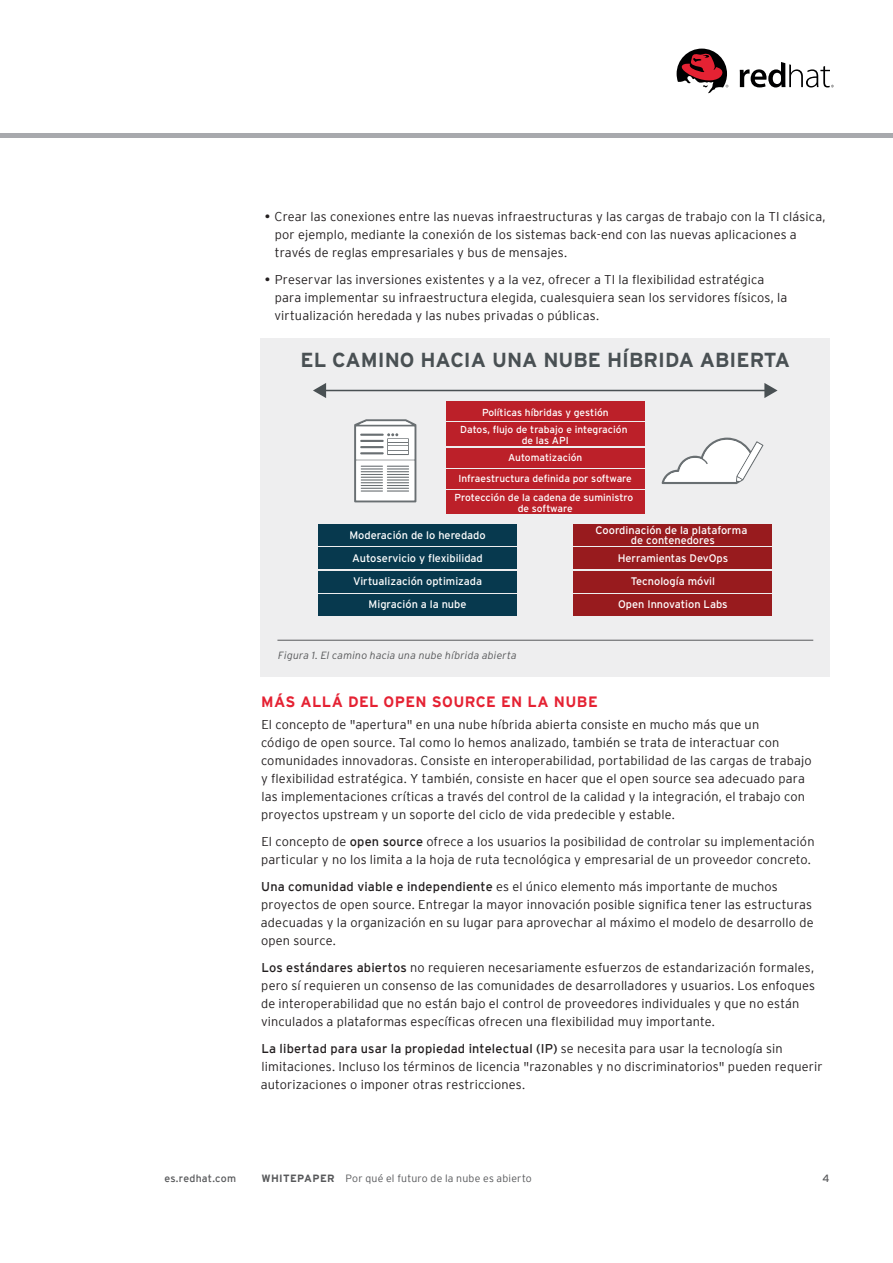
<style>
.page{position:relative;width:893px;height:1263px;background:#fff}
.page>*{position:absolute;margin:0;border:0;box-sizing:border-box;transform-origin:0 0}
.t1{font:700 20.4px "Interstate";color:#495053}
.Main_-_Subhead_1{font:700 15px "Interstate";letter-spacing:.025em;color:#e52233}
.Main_-_Body{font:300 12.75px/18px "Interstate";letter-spacing:.01em;color:#231f20}
.t2{font:10.95px/23.2px "Interstate";color:#fff;text-align:center}
.Main_-_Image_Caption{font:italic 300 10.5px "Interstate";letter-spacing:.02em;color:#57585a}
.t3{font:300 10.5px "Interstate";letter-spacing:.02em;color:#57585a}
.t4{font:10.5px "Interstate";letter-spacing:.02em;color:#57585a}
.t5{font:10.2px/16.8px "Interstate";color:#fff;text-align:center}
.s1{font-weight:400}
.s2{font-weight:700}
</style>
<div class="page">
<div style="left:261px;top:338px;width:569px;height:338px;background:#eeeeef"></div>
<hr style="left:277px;top:640px;width:536px;height:1px;background:#57585a">
<svg style="left:662px;top:438px;width:101px;height:46px"></svg>
<svg style="left:354px;top:419px;width:62px;height:83px;background:#d5d6d7"></svg>
<hr style="left:324px;top:390px;width:443px;height:1px;background:#495053">
<svg style="left:313px;top:383px;width:13px;height:15px"></svg>
<svg style="left:764px;top:383px;width:14px;height:15px"></svg>
<div style="left:446px;top:402px;width:198px;height:19px;background:#bc2029"></div>
<div style="left:446px;top:422px;width:198px;height:24px;background:#bc2029"></div>
<div style="left:446px;top:448px;width:198px;height:20px;background:#bc2029"></div>
<div style="left:446px;top:469px;width:198px;height:20px;background:#bc2029"></div>
<div style="left:446px;top:490px;width:198px;height:24px;background:#bc2029"></div>
<div style="left:574px;top:524px;width:198px;height:22px;background:#981b1e"></div>
<div style="left:574px;top:547px;width:198px;height:22px;background:#981b1e"></div>
<div style="left:574px;top:571px;width:198px;height:21px;background:#981b1e"></div>
<div style="left:574px;top:594px;width:198px;height:21px;background:#981b1e"></div>
<div style="left:318px;top:524px;width:199px;height:22px;background:#07394e"></div>
<div style="left:318px;top:547px;width:199px;height:22px;background:#07394e"></div>
<div style="left:318px;top:571px;width:199px;height:21px;background:#07394e"></div>
<div style="left:318px;top:594px;width:199px;height:21px;background:#07394e"></div>
<svg style="left:740px;top:62px;width:94px;height:25px"></svg>
<svg style="left:677px;top:49px;width:51px;height:45px"></svg>
<hr style="left:0;top:133px;width:893px;height:4px;background:#a8a9ad">
<p class="Main_-_Body" style="left:275px;top:207px;width:552px;text-indent:-10px"><span class="s1">•</span> Crear las conexiones entre las nuevas infraestructuras y las cargas de trabajo con la TI clásica, por ejemplo, mediante la conexión de los sistemas back-end con las nuevas aplicaciones a través de reglas empresariales y bus de mensajes.</p>
<p class="Main_-_Body" style="left:274px;top:270px;width:514px;text-indent:-10px"><span class="s1">•</span> Preservar las inversiones existentes y a la vez, ofrecer a TI la flexibilidad estratégica para implementar su infraestructura elegida, cualesquiera sean los servidores físicos, la virtualización heredada y las nubes privadas o públicas.</p>
<p class="t1" style="left:301px;top:349px;width:491px">EL CAMINO HACIA UNA NUBE HÍBRIDA ABIERTA</p>
<p class="t5" style="left:460px;top:404px;width:169px">Políticas híbridas y gestión<br>Datos, flujo de trabajo e integración</p>
<p class="t5" style="left:508px;top:432px;width:76px">de las API<br>Automatización</p>
<p class="t5" style="left:454px;top:469px;width:180px;line-height:18.8px">Infraestructura definida por software<br>Protección de la cadena de suministro</p>
<p class="t5" style="left:518px;top:499px;width:56px">de software</p>
<p class="t2" style="left:596px;top:525px;width:153px;line-height:10.2px">Coordinación de la plataforma de contenedores</p>
<p class="t2" style="left:618px;top:546px;width:112px">Herramientas DevOps<br>Tecnología móvil<br>Open Innovation Labs</p>
<p class="t2" style="left:349px;top:523px;width:138px">Moderación de lo heredado<br>Autoservicio y flexibilidad<br>Virtualización optimizada<br>Migración a la nube</p>
<p class="Main_-_Image_Caption" style="left:278px;top:649px;width:240px">Figura 1. El camino hacia una nube híbrida abierta</p>
<p class="Main_-_Subhead_1" style="left:261px;top:693px;width:338px">MÁS ALLÁ DEL OPEN SOURCE EN LA NUBE</p>
<p class="Main_-_Body" style="left:261px;top:715px;width:552px">El concepto de "apertura" en una nube híbrida abierta consiste en mucho más que un<br>código de open source. Tal como lo hemos analizado, también se trata de interactuar con comunidades innovadoras. Consiste en interoperabilidad, portabilidad de las cargas de trabajo y flexibilidad estratégica. Y también, consiste en hacer que el open source sea adecuado para las implementaciones críticas a través del control de la calidad y la integración, el trabajo con proyectos upstream y un soporte del ciclo de vida predecible y estable.</p>
<p class="Main_-_Body" style="left:261px;top:832px;width:555px">El concepto de <span class="s1">open source</span> ofrece a los usuarios la posibilidad de controlar su implementación particular y no los limita a la hoja de ruta tecnológica y empresarial de un proveedor concreto.</p>
<p class="Main_-_Body" style="left:261px;top:877px;width:554px"><span class="s1">Una comunidad viable e independiente</span> es el único elemento más importante de muchos proyectos de open source. Entregar la mayor innovación posible significa tener las estructuras adecuadas y la organización en su lugar para aprovechar al máximo el modelo de desarrollo de open source.</p>
<p class="Main_-_Body" style="left:261px;top:958px;width:556px"><span class="s1">Los estándares abiertos</span> no requieren necesariamente esfuerzos de estandarización formales, pero sí requieren un consenso de las comunidades de desarrolladores y usuarios. Los enfoques de interoperabilidad que no están bajo el control de proveedores individuales y que no están vinculados a plataformas específicas ofrecen una flexibilidad muy importante.</p>
<p class="Main_-_Body" style="left:261px;top:1039px;width:563px"><span class="s1">La libertad para usar la propiedad intelectual (IP)</span> se necesita para usar la tecnología sin limitaciones. Incluso los términos de licencia "razonables y no discriminatorios" pueden requerir autorizaciones o imponer otras restricciones.</p>
<p class="t4" style="left:164px;top:1172px;width:73px">es.redhat.com</p>
<p class="t3" style="left:261px;top:1172px;width:272px"><span class="s2">WHITEPAPER</span> Por qué el futuro de la nube es abierto</p>
<p class="t4" style="left:823px;top:1172px;width:9px">4</p>
</div>
